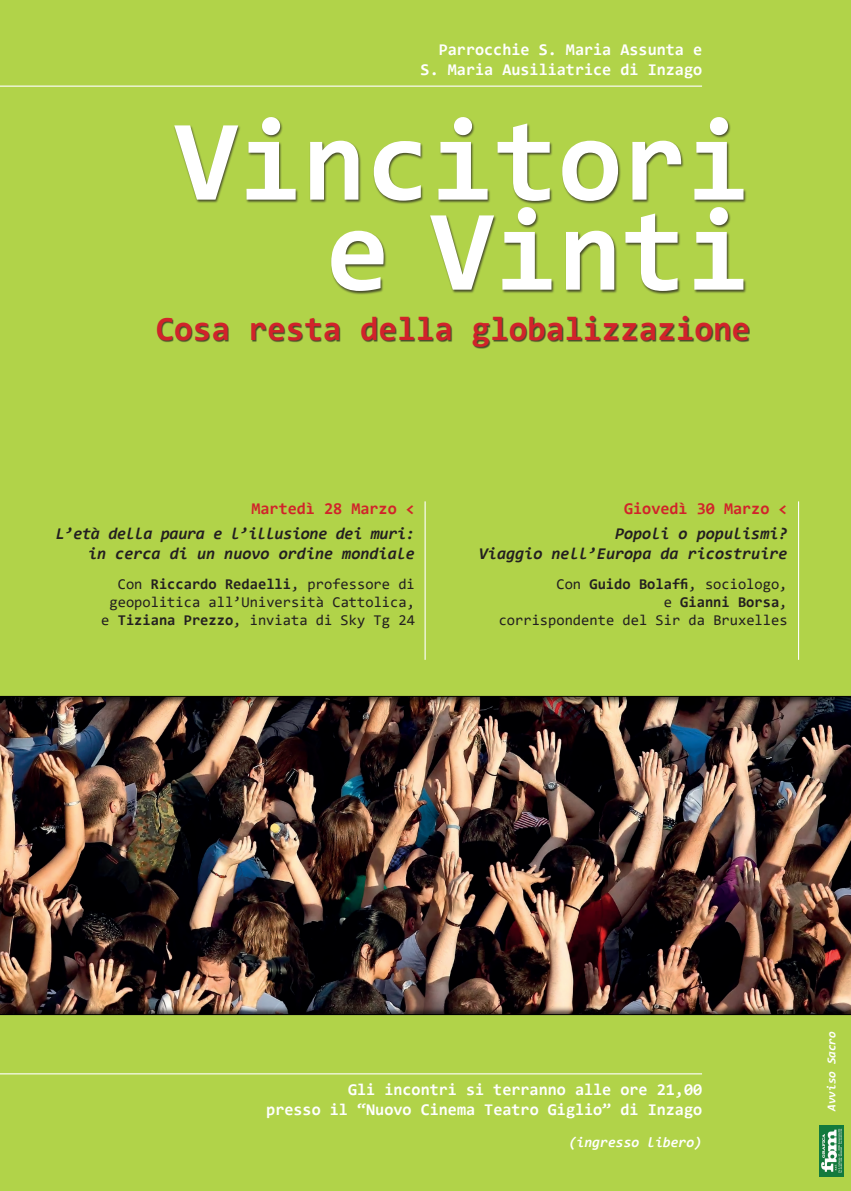
<style>
.page{position:relative;width:851px;height:1191px;background:#fff}
.page>*{position:absolute;margin:0;border:0;box-sizing:border-box;transform-origin:0 0}
.t1{font:700 116.25px/90px "Consolas";color:#fff;text-align:right}
.t2{font:700 33.75px "Consolas";color:#d1232a}
.t3{font:700 16.5px/19.8px "Consolas";color:#fff;text-align:right}
.t4{font:italic 700 16.5px/19.8px "Consolas";color:#231f20;text-align:right}
.t5{font:700 16.5px "Consolas";color:#d1232a}
.t6{font:15px/18px "Consolas";color:#231f20;text-align:right}
.t7{font:italic 700 14.25px "Consolas";color:#fff}
.t8{font:italic 700 12px "Consolas";color:#fff}
.s1{font-weight:700}
</style>
<div class="page">
<div style="left:0;top:0;width:850px;height:1191px;background:#b1d349"></div>
<div style="left:0;top:696px;width:850px;height:319px;background:#231f20;opacity:.75"></div>
<div style="left:173px;top:117px;width:573px;height:178px;background:#231f20;opacity:.75"></div>
<div style="left:157px;top:316px;width:592px;height:33px;background:#231f20;opacity:.75"></div>
<img style="left:819px;top:1125px;width:24px;height:51px">
<hr style="left:0;top:86px;width:702px;height:1px;background:#fff">
<hr style="left:424px;top:501px;width:1px;height:159px;background:#fff">
<hr style="left:797px;top:501px;width:2px;height:159px;background:#fff">
<hr style="left:0;top:1073px;width:702px;height:1px;background:#fff">
<p class="t3" style="left:420px;top:41px;width:283px">Parrocchie S. Maria Assunta e<br>S. Maria Ausiliatrice di Inzago</p>
<h1 class="t1" style="left:174px;top:126px;width:577px">Vincitori e Vinti</h1>
<h2 class="t2" style="left:156px;top:315px;width:596px">Cosa resta della globalizzazione</h2>
<p class="t5" style="left:251px;top:501px;width:165px">Martedì 28 Marzo &lt;</p>
<p class="t4" style="left:56px;top:525px;width:360px">L’età della paura e l’illusione dei muri: in cerca di un nuovo ordine mondiale</p>
<p class="t6" style="left:101px;top:576px;width:315px">Con <span class="s1">Riccardo Redaelli</span>, professore di geopolitica all’Università Cattolica, e <span class="s1">Tiziana Prezzo</span>, inviata di Sky Tg 24</p>
<p class="t5" style="left:624px;top:501px;width:165px">Giovedì 30 Marzo &lt;</p>
<p class="t4" style="left:479px;top:525px;width:310px">Popoli o populismi?<br>Viaggio nell’Europa da ricostruire</p>
<p class="t6" style="left:498px;top:576px;width:290px">Con <span class="s1">Guido Bolaffi</span>, sociologo,<br>e <span class="s1">Gianni Borsa</span>,<br>corrispondente del Sir da Bruxelles</p>
<p class="t3" style="left:266px;top:1081px;width:437px">Gli incontri si terranno alle ore 21,00<br>presso il “Nuovo Cinema Teatro Giglio” di Inzago</p>
<p class="t7" style="left:568px;top:1136px;width:135px">(ingresso libero)</p>
<p class="t8" style="left:826px;top:1110px;width:81px;rotate:-90deg">Avviso Sacro</p>
</div>
